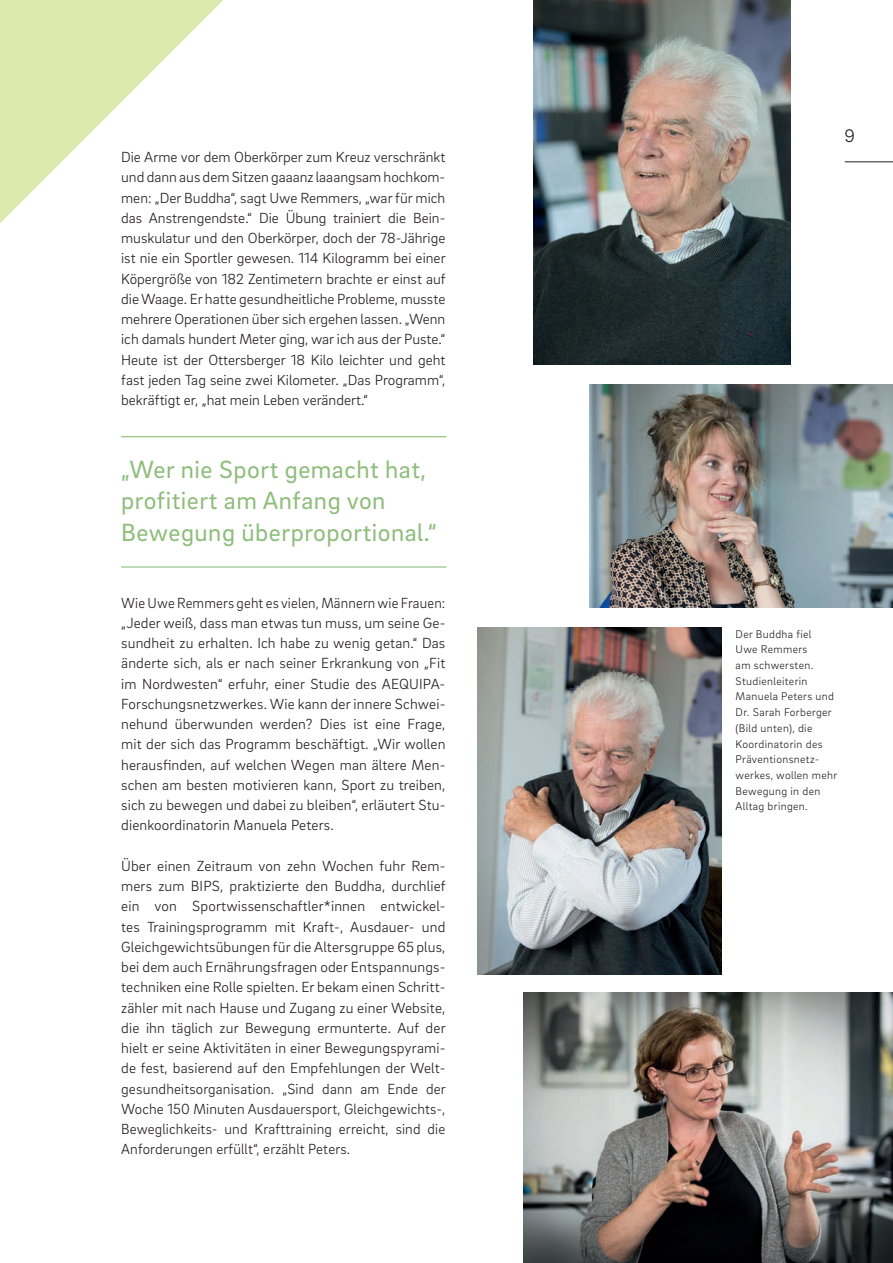
<style>
.page{position:relative;width:893px;height:1263px;background:#fff}
.page>*{position:absolute;margin:0;border:0;box-sizing:border-box;transform-origin:0 0}
.t1{font:25.5px/31.5px "Brix Sans";letter-spacing:.02em;color:#8fbd7c}
.t2{font:300 18.6px "Brix Sans";color:#231f20}
.t3{font:300 15px/20.2px "Brix Sans";letter-spacing:.01em;color:#231f20;text-align:justify}
.t4{font:300 15px/20.2px "Brix Sans";letter-spacing:.01em;color:#231f20;text-align:justify;scale:.96 1}
.t5{font:300 11.4px/15.8px "Brix Sans";letter-spacing:.03em;color:#231f20}
</style>
<div class="page">
<hr style="left:845px;top:162px;width:48px;height:1px;background:#231f20">
<img style="left:524px;top:993px;width:369px;height:270px">
<img style="left:478px;top:628px;width:243px;height:346px">
<img style="left:590px;top:385px;width:303px;height:222px">
<img style="left:533px;top:0;width:258px;height:364px">
<hr style="left:121px;top:566px;width:325px;height:1px;background:#8fbd7c">
<hr style="left:121px;top:436px;width:325px;height:1px;background:#8fbd7c">
<svg style="left:0;top:0;width:223px;height:223px"></svg>
<p class="t3" style="left:121px;top:146px;width:326px">Die Arme vor dem Oberkörper zum Kreuz verschränkt und dann aus dem Sitzen gaaanz laaangsam hochkom&shy;men: „Der Buddha“, sagt Uwe Remmers, „war für mich das Anstrengendste.“ Die Übung trainiert die Bein&shy;muskulatur und den Oberkörper, doch der 78-Jährige ist nie ein Sportler gewesen. 114 Kilogramm bei einer Köpergröße von 182 Zentimetern brachte er einst auf die Waage. Er hatte gesundheitliche Probleme, musste mehrere Operationen über sich ergehen lassen. „Wenn ich damals hundert Meter ging, war ich aus der Puste.“ Heute ist der Ottersberger 18 Kilo leichter und geht fast jeden Tag seine zwei Kilometer. „Das Programm“, bekräftigt er, „hat mein Leben verändert.“</p>
<h1 class="t1" style="left:121px;top:452px;width:317px">„Wer nie Sport gemacht hat, profitiert am Anfang von<br>Bewegung überproportional.“</h1>
<p class="t4" style="left:121px;top:592px;width:339px">Wie Uwe Remmers geht es vielen, Männern wie Frauen: „Jeder weiß, dass man etwas tun muss, um seine Ge&shy;sundheit zu erhalten. Ich habe zu wenig getan.“ Das änderte sich, als er nach seiner Erkrankung von „Fit im Nordwesten“ erfuhr, einer Studie des AEQUIPA-Forschungsnetzwerkes. Wie kann der innere Schwei&shy;nehund überwunden werden? Dies ist eine Frage, mit der sich das Programm beschäftigt. „Wir wollen herausfinden, auf welchen Wegen man ältere Men&shy;schen am besten motivieren kann, Sport zu treiben, sich zu bewegen und dabei zu bleiben“, erläutert Stu&shy;dienkoordinatorin Manuela Peters.</p>
<p class="t3" style="left:121px;top:855px;width:326px">Über einen Zeitraum von zehn Wochen fuhr Rem&shy;mers zum BIPS, praktizierte den Buddha, durchlief ein von Sportwissenschaftler*innen entwickel&shy;tes Trainingsprogramm mit Kraft-, Ausdauer- und Gleichgewichtsübungen für die Altersgruppe 65 plus, bei dem auch Ernährungsfragen oder Entspannungs&shy;techniken eine Rolle spielten. Er bekam einen Schritt&shy;zähler mit nach Hause und Zugang zu einer Website, die ihn täglich zur Bewegung ermunterte. Auf der hielt er seine Aktivitäten in einer Bewegungspyrami&shy;de fest, basierend auf den Empfehlungen der Welt&shy;gesundheitsorganisation. „Sind dann am Ende der Woche 150 Minuten Ausdauersport, Gleichgewichts-, Beweglichkeits- und Krafttraining erreicht, sind die Anforderungen erfüllt“, erzählt Peters.</p>
<p class="t2" style="left:845px;top:124px;width:12px">9</p>
<p class="t5" style="left:736px;top:625px;width:103px">Der Buddha fiel<br>Uwe Remmers<br>am schwersten.<br>Studienleiterin<br>Manuela Peters und<br>Dr. Sarah Forberger (Bild unten), die<br>Koordinatorin des<br>Präventionsnetz&shy;werkes, wollen mehr<br>Bewegung in den<br>Alltag bringen.</p>
</div>
